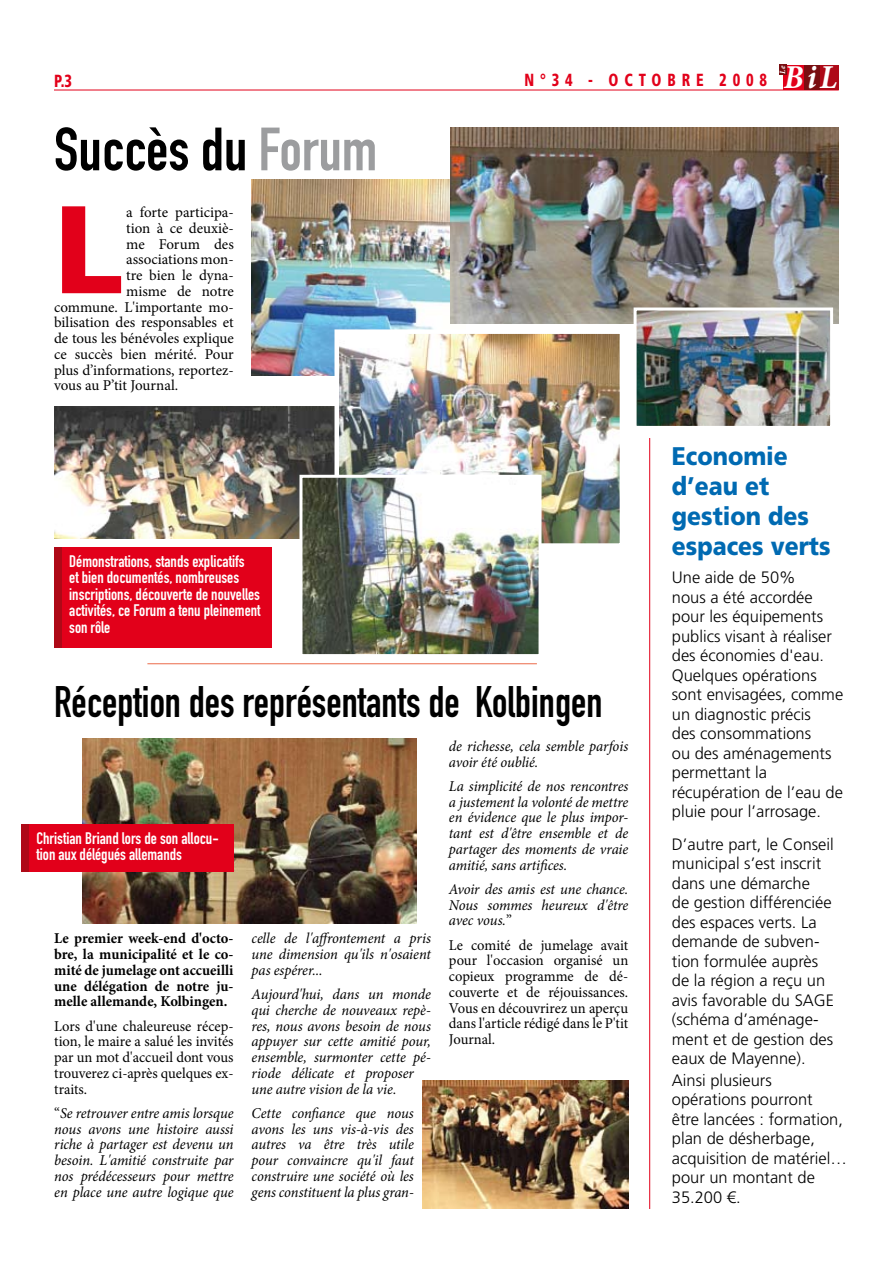
<style>
.page{position:relative;width:893px;height:1263px;background:#fff}
.page>*{position:absolute;margin:0;border:0;box-sizing:border-box;transform-origin:0 0}
.t1{font:900 124.5px "Frutiger LT Std";color:#e2001a}
.t2{font:60px "DIN Engschrift Std";color:#000}
.t3{font:43.5px "DIN Engschrift Std";color:#000;scale:.95 1}
.t4{font:900 25.5px/30px "Frutiger LT Std";color:#006ab2;scale:.9 1}
.t5{font:900 condensed 17.55px "Frutiger LT Std";letter-spacing:.4em;color:#e2001a;scale:.83 1}
.t6{font:300 16.5px/19.5px "Frutiger LT Std";color:#000}
.t7{font:16.5px/16.5px "DIN Engschrift Std";color:#fff}
.t8{font:italic 15px/15.8px "Minion Pro";letter-spacing:-.005em;color:#000;text-align:justify}
.t9{font:15px/15.8px "Minion Pro";color:#000;text-align:justify}
.t10{font:700 15px/15.8px "Minion Pro";color:#000;text-align:justify}
.t11{font:italic 700 8.1px "Minion Pro";color:#fff}
.s1{font-family:"Minion Pro";font-weight:700;font-style:italic;font-stretch:normal;font-size:33.45px;color:#fff}
.s2{font-family:"Minion Pro";font-weight:700;font-style:italic;font-stretch:normal;font-size:33.9px;color:#fff}
.s3{color:#9c9d9f}
.s4{font-style:normal}
</style>
<div class="page">
<hr style="left:54px;top:90px;width:785px;height:1px;background:#e2001a">
<div style="left:783px;top:65px;width:55px;height:25px;background:#e2001a"></div>
<div style="left:816px;top:65px;width:23px;height:25px;background:#ae0917"></div>
<div style="left:804px;top:65px;width:16px;height:25px;background:#790e11"></div>
<div style="left:779px;top:65px;width:7px;height:10px;background:#790e11"></div>
<hr style="left:649px;top:438px;width:1px;height:771px;background:#e2001a">
<hr style="left:147px;top:663px;width:390px;height:1px;background:#eb6b4a">
<div style="left:56px;top:547px;width:216px;height:100px;background:#e2001a"></div>
<div style="left:54px;top:547px;width:8px;height:100px;background:#ae0917"></div>
<img style="left:422px;top:1080px;width:206px;height:129px">
<img style="left:83px;top:739px;width:334px;height:185px">
<img style="left:54px;top:407px;width:280px;height:131px">
<img style="left:252px;top:180px;width:214px;height:195px">
<img style="left:339px;top:334px;width:280px;height:209px">
<div style="left:334px;top:329px;width:290px;height:219px;border:4px solid #fff"></div>
<img style="left:303px;top:479px;width:235px;height:174px">
<div style="left:299px;top:475px;width:243px;height:182px;border:3px solid #fff"></div>
<div style="left:23px;top:824px;width:211px;height:47px;background:#e2001a"></div>
<div style="left:21px;top:824px;width:8px;height:47px;background:#ae0917"></div>
<img style="left:450px;top:128px;width:389px;height:195px">
<img style="left:638px;top:311px;width:191px;height:114px">
<div style="left:634px;top:307px;width:199px;height:122px;border:3px solid #fff"></div>
<p class="t11" style="left:777px;top:74px;width:9px;rotate:-90deg">Le</p>
<p class="t5" style="left:54px;top:70px;width:23px">P.3</p>
<p class="t5" style="left:524px;top:69px;width:378px">N°34 - OCTOBRE 2008 <span class="s1">B</span><span class="s2">i</span><span class="s1">L</span></p>
<h2 class="t2" style="left:54px;top:114px;width:325px">Succès du <span class="s3">Forum</span></h2>
<p class="t9" style="left:126px;top:205px;width:109px">a forte participa-</p>
<p class="t9" style="left:126px;top:220px;width:109px">tion à ce deuxiè-</p>
<p class="t9" style="left:126px;top:236px;width:109px">me Forum des</p>
<p class="t9" style="left:126px;top:252px;width:109px">associations mon-</p>
<p class="t9" style="left:126px;top:268px;width:109px">tre bien le dyna-</p>
<p class="t9" style="left:126px;top:283px;width:109px">misme de notre</p>
<p class="t9" style="left:54px;top:299px;width:181px">commune. L'importante mo-</p>
<p class="t9" style="left:54px;top:315px;width:181px">bilisation des responsables et</p>
<p class="t9" style="left:54px;top:331px;width:181px">de tous les bénévoles explique</p>
<p class="t9" style="left:54px;top:346px;width:181px">ce succès bien mérité. Pour</p>
<p class="t9" style="left:54px;top:362px;width:181px">plus d’informations, reportez-</p>
<p class="t9" style="left:54px;top:378px;width:126px">vous au P’tit Journal.</p>
<h1 class="t1" style="left:54px;top:174px;width:71px">L</h1>
<p class="t7" style="left:69px;top:553px;width:193px">Démonstrations, stands explicatifs<br>et bien documentés, nombreuses inscriptions, découverte de nouvelles activités, ce Forum a tenu pleinement son rôle</p>
<h3 class="t3" style="left:54px;top:676px;width:579px">Réception des représentants de Kolbingen</h3>
<p class="t7" style="left:36px;top:830px;width:184px">Christian Briand lors de son allocu&shy;tion aux délégués allemands</p>
<p class="t10" style="left:54px;top:930px;width:181px">Le premier week-end d'octo&shy;bre, la municipalité et le co&shy;mité de jumelage ont accueilli une délégation de notre ju&shy;melle allemande, Kolbingen.</p>
<p class="t9" style="left:54px;top:1018px;width:181px">Lors d'une chaleureuse récep&shy;tion, le maire a salué les invités par un mot d'accueil dont vous trouverez ci-après quelques ex&shy;traits.</p>
<p class="t8" style="left:54px;top:1105px;width:181px"><span class="s4">“</span>Se retrouver entre amis lorsque nous avons une histoire aussi riche à partager est devenu un besoin. L'amitié construite par nos prédécesseurs pour mettre en place une autre logique que</p>
<p class="t8" style="left:252px;top:930px;width:181px">celle de l'affrontement a pris une dimension qu'ils n'osaient pas espérer...</p>
<p class="t8" style="left:252px;top:986px;width:181px;text-align:left">Aujourd'hui, dans un monde qui cherche de nouveaux repè&shy;res, nous avons besoin de nous appuyer sur cette amitié pour, ensemble, surmonter cette pé&shy;riode délicate et proposer une autre vision de la vie.</p>
<p class="t8" style="left:252px;top:1105px;width:164px">Cette confiance que nous avons les uns vis-à-vis des autres va être très utile pour convaincre qu'il faut construire une société où les gens constituent la plus gran-</p>
<p class="t8" style="left:449px;top:738px;width:181px">de richesse, cela semble parfois avoir été oublié.</p>
<p class="t8" style="left:449px;top:778px;width:181px">La simplicité de nos rencontres a justement la volonté de mettre en évidence que le plus impor&shy;tant est d'être ensemble et de partager des moments de vraie amitié, sans artifices.</p>
<p class="t8" style="left:449px;top:881px;width:181px">Avoir des amis est une chance.<br>Nous sommes heureux d'être avec vous.<span class="s4">”</span></p>
<p class="t9" style="left:449px;top:937px;width:181px">Le comité de jumelage avait pour l'occasion organisé un copieux programme de dé&shy;couverte et de réjouissances.<br>Vous en découvrirez un aperçu dans l'article rédigé dans le P'tit Journal.</p>
<h3 class="t4" style="left:672px;top:441px;width:178px">Economie d’eau et gestion des espaces verts</h3>
<p class="t6" style="left:672px;top:568px;width:173px">Une aide de 50%<br>nous a été accordée pour les équipements publics visant à réaliser des économies d'eau.<br>Quelques opérations sont envisagées, comme un diagnostic précis<br>des consommations<br>ou des aménagements permettant la récupération de l’eau de pluie pour l’arrosage.</p>
<p class="t6" style="left:672px;top:834px;width:164px">D’autre part, le Conseil municipal s’est inscrit dans une démarche<br>de gestion différenciée des espaces verts. La demande de subven&shy;tion formulée auprès de la région a reçu un avis favorable du SAGE (schéma d’aménage&shy;ment et de gestion des eaux de Mayenne).</p>
<p class="t6" style="left:672px;top:1071px;width:177px">Ainsi plusieurs opérations pourront<br>être lancées : formation, plan de désherbage, acquisition de matériel… pour un montant de<br>35.200 €.</p>
</div>
